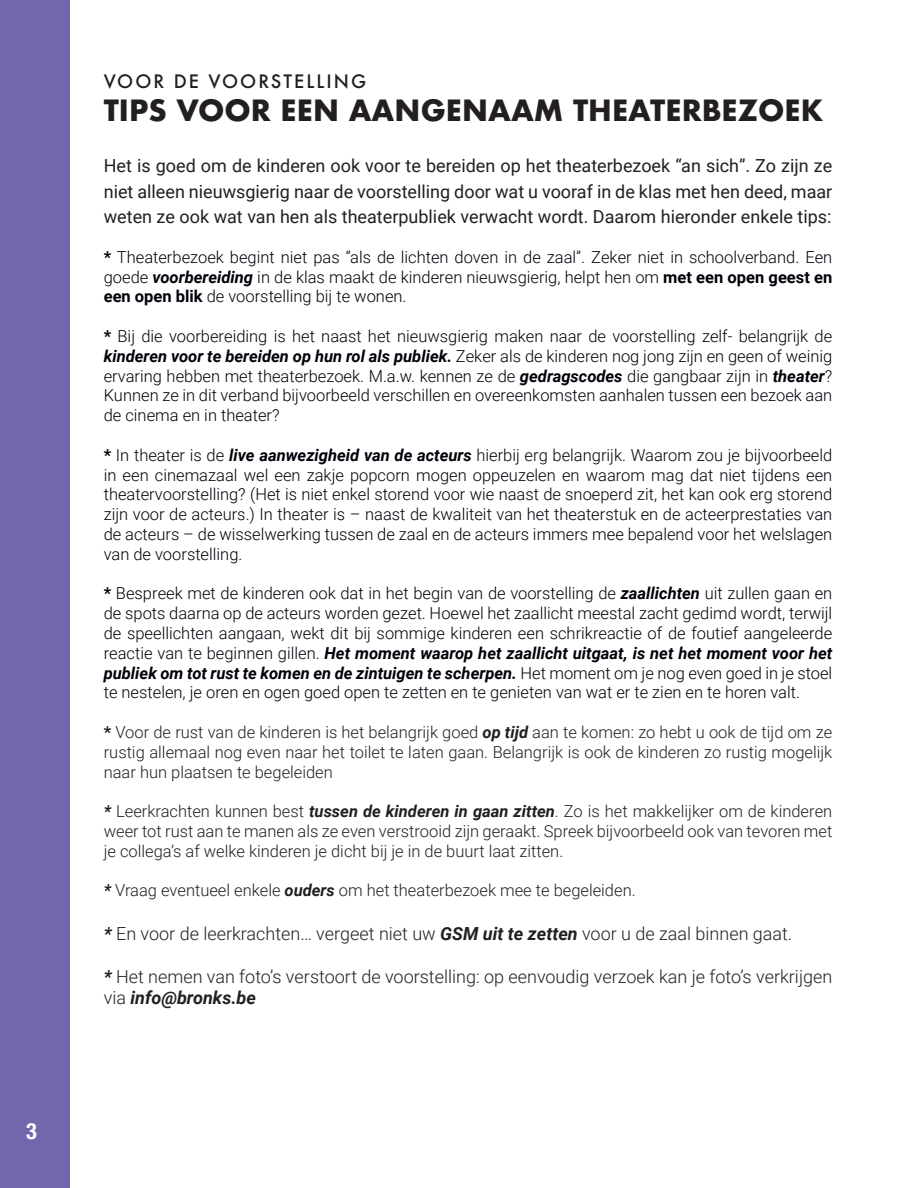
<style>
.page{position:relative;width:918px;height:1188px;background:#fff}
.page>*{position:absolute;margin:0;border:0;box-sizing:border-box;transform-origin:0 0}
.t1{font:700 28.5px "Futura";color:#231f20}
.t2{font:700 condensed 22.5px "Helvetica Neue";color:#fff}
.t3{font:18px/25.5px "Roboto";color:#231f20;text-align:justify}
.t4{font:300 18px/21.6px "Roboto";color:#231f20}
.t5{font:500 18px "Futura";letter-spacing:.115em;color:#231f20}
.t6{font:300 16.5px/19.8px "Roboto";color:#00000a;text-align:justify}
.t7{font:300 16.5px/19.8px "Roboto";color:#231f20;text-align:justify}
.s1{font-weight:700}
.s2{font-weight:700;font-style:italic}
</style>
<div class="page">
<div style="left:0;top:0;width:69px;height:1188px;background:#7366ad"></div>
<h2 class="t2" style="left:26px;top:1112px;width:12px">3</h2>
<p class="t5" style="left:104px;top:69px;width:264px">VOOR DE VOORSTELLING</p>
<h1 class="t1" style="left:104px;top:90px;width:721px">TIPS VOOR EEN AANGENAAM THEATERBEZOEK</h1>
<p class="t3" style="left:104px;top:152px;width:730px">Het is goed om de kinderen ook voor te bereiden op het theaterbezoek “an sich”. Zo zijn ze niet alleen nieuwsgierig naar de voorstelling door wat u vooraf in de klas met hen deed, maar weten ze ook wat van hen als theaterpubliek verwacht wordt. Daarom hieronder enkele tips:</p>
<p class="t6" style="left:104px;top:247px;width:730px"><span class="s1">*</span> Theaterbezoek begint niet pas “als de lichten doven in de zaal”. Zeker niet in schoolverband. Een goede <span class="s2">voorbereiding</span> in de klas maakt de kinderen nieuwsgierig, helpt hen om <span class="s1">met een open geest en een open blik</span> de voorstelling bij te wonen.</p>
<p class="t6" style="left:104px;top:326px;width:730px"><span class="s1">*</span> Bij die voorbereiding is het naast het nieuwsgierig maken naar de voorstelling zelf- belangrijk de <span class="s2">kinderen voor te bereiden op hun rol als publiek.</span> Zeker als de kinderen nog jong zijn en geen of weinig ervaring hebben met theaterbezoek. M.a.w. kennen ze de <span class="s2">gedragscodes</span> die gangbaar zijn in <span class="s2">theater</span>?<br>Kunnen ze in dit verband bijvoorbeeld verschillen en overeenkomsten aanhalen tussen een bezoek aan de cinema en in theater?</p>
<p class="t6" style="left:104px;top:445px;width:730px"><span class="s1">*</span> In theater is de <span class="s2">live aanwezigheid van de acteurs</span> hierbij erg belangrijk. Waarom zou je bijvoorbeeld in een cinemazaal wel een zakje popcorn mogen oppeuzelen en waarom mag dat niet tijdens een theatervoorstelling? (Het is niet enkel storend voor wie naast de snoeperd zit, het kan ook erg storend zijn voor de acteurs.) In theater is – naast de kwaliteit van het theaterstuk en de acteerprestaties van de acteurs – de wisselwerking tussen de zaal en de acteurs immers mee bepalend voor het welslagen van de voorstelling.</p>
<p class="t6" style="left:104px;top:583px;width:730px"><span class="s1">*</span> Bespreek met de kinderen ook dat in het begin van de voorstelling de <span class="s2">zaallichten</span> uit zullen gaan en de spots daarna op de acteurs worden gezet. Hoewel het zaallicht meestal zacht gedimd wordt, terwijl de speellichten aangaan, wekt dit bij sommige kinderen een schrikreactie of de foutief aangeleerde reactie van te beginnen gillen. <span class="s2">Het moment waarop het zaallicht uitgaat, is net het moment voor het publiek om tot rust te komen en de zintuigen te scherpen.</span> Het moment om je nog even goed in je stoel te nestelen, je oren en ogen goed open te zetten en te genieten van wat er te zien en te horen valt.</p>
<p class="t7" style="left:104px;top:722px;width:730px"><span class="s1">*</span> Voor de rust van de kinderen is het belangrijk goed <span class="s2">op tijd</span> aan te komen: zo hebt u ook de tijd om ze rustig allemaal nog even naar het toilet te laten gaan. Belangrijk is ook de kinderen zo rustig mogelijk naar hun plaatsen te begeleiden</p>
<p class="t7" style="left:104px;top:801px;width:730px"><span class="s2">*</span> Leerkrachten kunnen best <span class="s2">tussen de kinderen in gaan zitten</span>. Zo is het makkelijker om de kinderen weer tot rust aan te manen als ze even verstrooid zijn geraakt. Spreek bijvoorbeeld ook van tevoren met je collega’s af welke kinderen je dicht bij je in de buurt laat zitten.</p>
<p class="t7" style="left:104px;top:880px;width:533px"><span class="s2">*</span> Vraag eventueel enkele <span class="s2">ouders</span> om het theaterbezoek mee te begeleiden.</p>
<p class="t4" style="left:104px;top:922px;width:690px"><span class="s2">*</span> En voor de leerkrachten… vergeet niet uw <span class="s2">GSM uit te zetten</span> voor u de zaal binnen gaat.</p>
<p class="t4" style="left:104px;top:965px;width:730px"><span class="s2">*</span> Het nemen van foto’s verstoort de voorstelling: op eenvoudig verzoek kan je foto’s verkrijgen via <span class="s2">info@bronks.be</span></p>
</div>
